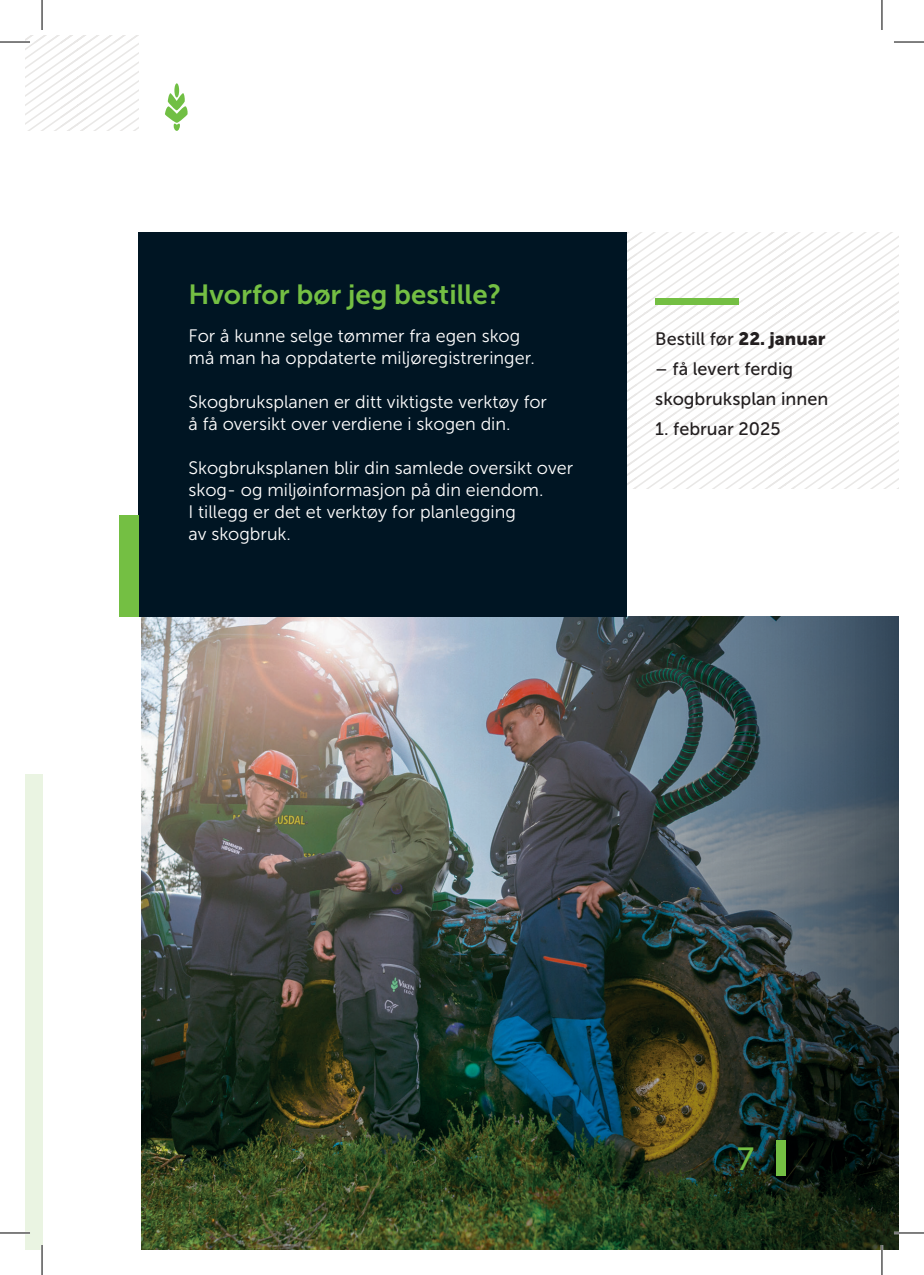
<style>
.page{position:relative;width:924px;height:1275px;background:#fff}
.page>*{position:absolute;margin:0;border:0;box-sizing:border-box;transform-origin:0 0}
.t1{font:32px "Museo Sans 500";color:#74bf43}
.t2{font:27.6px "Museo Sans 700";color:#74bf43}
.t3{font:18px/22px "Museo Sans 300";color:#fff}
.t4{font:18px/30px "Museo Sans 500";color:#231f20}
.s1{font-family:"Museo Sans 900"}
</style>
<div class="page">
<div style="left:25px;top:774px;width:17px;height:476px;background:#eaf4e2"></div>
<img style="left:141px;top:616px;width:757px;height:634px">
<svg style="left:626px;top:233px;width:272px;height:255px"></svg>
<div style="left:139px;top:232px;width:487px;height:384px;background:#001523"></div>
<div style="left:120px;top:515px;width:19px;height:101px;background:#74bf43"></div>
<div style="left:655px;top:298px;width:83px;height:6px;background:#74bf43"></div>
<svg style="left:25px;top:36px;width:114px;height:95px"></svg>
<div style="left:174px;top:83px;width:5px;height:15px;background:#71bf44;border-radius:50%"></div>
<svg style="left:165px;top:93px;width:23px;height:38px"></svg>
<div style="left:776px;top:1140px;width:9px;height:35px;background:#74bf43"></div>
<hr style="left:0;top:41px;width:30px;height:2px;background:#fff">
<hr style="left:0;top:1231px;width:30px;height:3px;background:#fff">
<hr style="left:893px;top:1231px;width:30px;height:3px;background:#fff">
<hr style="left:41px;top:1245px;width:2px;height:30px;background:#fff">
<hr style="left:880px;top:1245px;width:2px;height:30px;background:#fff">
<hr style="left:0;top:42px;width:30px;height:1px;background:#000">
<hr style="left:893px;top:42px;width:30px;height:1px;background:#000">
<hr style="left:0;top:1232px;width:30px;height:1px;background:#000">
<hr style="left:893px;top:1232px;width:30px;height:1px;background:#000">
<hr style="left:42px;top:0;width:1px;height:30px;background:#000">
<hr style="left:42px;top:1245px;width:1px;height:30px;background:#000">
<hr style="left:881px;top:0;width:1px;height:30px;background:#000">
<hr style="left:881px;top:1245px;width:1px;height:30px;background:#000">
<h2 class="t2" style="left:188px;top:279px;width:314px">Hvorfor bør jeg bestille?</h2>
<p class="t3" style="left:188px;top:325px;width:348px">For å kunne selge tømmer fra egen skog må man ha oppdaterte miljøregistreringer.</p>
<p class="t3" style="left:188px;top:391px;width:360px">Skogbruksplanen er ditt viktigste verktøy for å få oversikt over verdiene i skogen din.</p>
<p class="t3" style="left:188px;top:457px;width:386px">Skogbruksplanen blir din samlede oversikt over skog- og miljøinformasjon på din eiendom.<br>I tillegg er det et verktøy for planlegging<br>av skogbruk.</p>
<p class="t4" style="left:655px;top:323px;width:172px">Bestill før <span class="s1">22. januar</span></p>
<p class="t4" style="left:655px;top:354px;width:174px">– få levert ferdig skogbruksplan innen</p>
<p class="t4" style="left:655px;top:414px;width:127px">1. februar 2025</p>
<h1 class="t1" style="left:737px;top:1141px;width:18px">7</h1>
</div>
